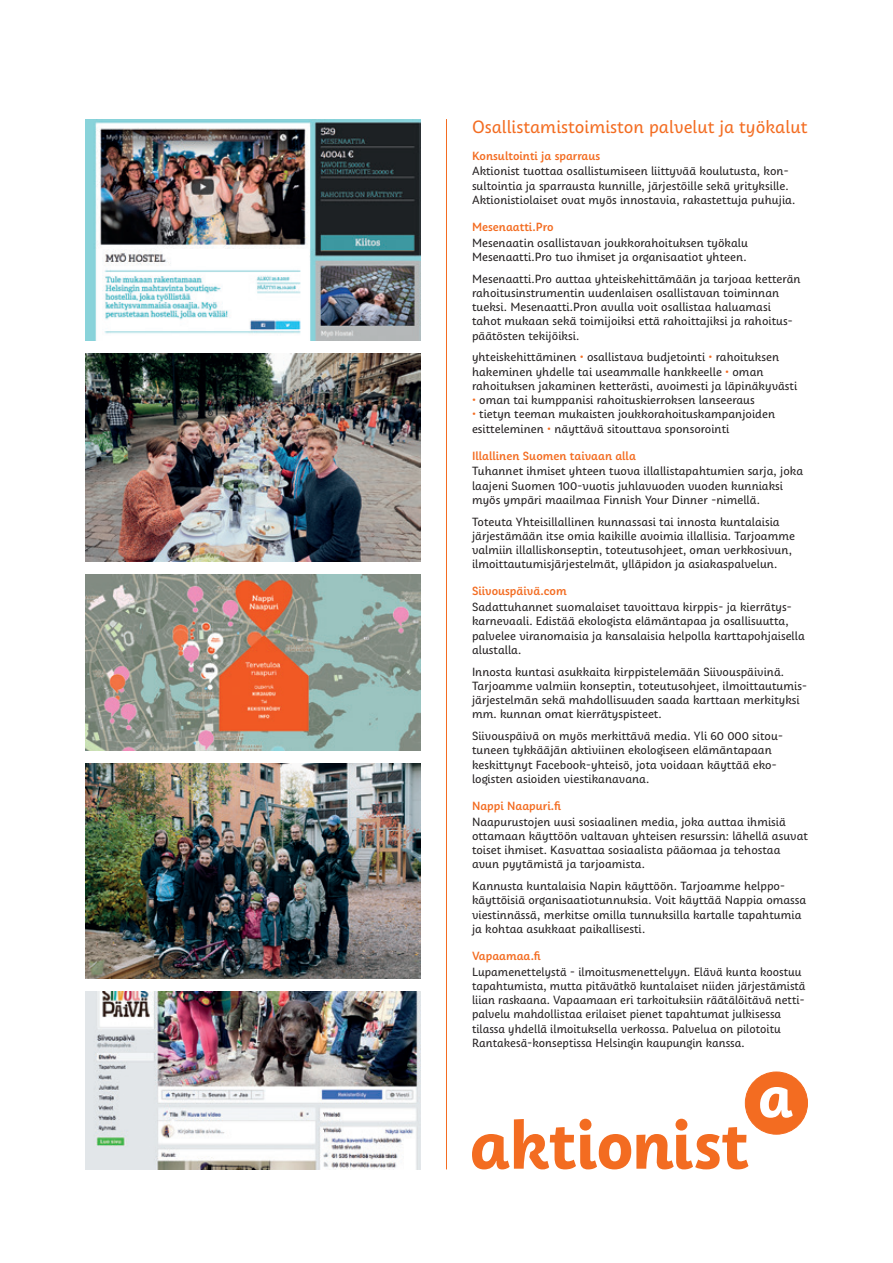
<style>
.page{position:relative;width:893px;height:1263px;background:#fff}
.page>*{position:absolute;margin:0;border:0;box-sizing:border-box;transform-origin:0 0}
.t1{font:18px "Papelli";color:#f36c21}
.leipis{font:12px/14.2px "Papelli";color:#231f20}
.leipis-2{font:500 12px "Papelli";color:#f36c21}
.s1{color:#f36c21}
</style>
<div class="page">
<img style="left:85px;top:119px;width:336px;height:221px">
<img style="left:85px;top:764px;width:336px;height:215px">
<img style="left:85px;top:992px;width:336px;height:177px">
<svg style="left:472px;top:1119px;width:276px;height:50px"></svg>
<div style="left:745px;top:1072px;width:62px;height:62px;background:#f36c21;border-radius:50%"></div>
<div style="left:745px;top:1071px;width:63px;height:63px;border:1px solid #f36c21;border-radius:50%"></div>
<svg style="left:760px;top:1087px;width:33px;height:31px"></svg>
<hr style="left:446px;top:119px;width:1px;height:1050px;background:#f36c21">
<img style="left:85px;top:353px;width:336px;height:209px">
<img style="left:85px;top:575px;width:336px;height:176px">
<p class="t1" style="left:472px;top:116px;width:337px">Osallistamistoimiston palvelut ja työkalut</p>
<p class="leipis-2" style="left:472px;top:148px;width:130px">Konsultointi ja sparraus</p>
<p class="leipis" style="left:472px;top:164px;width:325px">Aktionist tuottaa osallistumiseen liittyvää koulutusta, kon&shy;sultointia ja sparrausta kunnille, järjestöille sekä yrityksille.<br>Aktionistiolaiset ovat myös innostavia, rakastettuja puhujia.</p>
<p class="leipis-2" style="left:472px;top:219px;width:83px">Mesenaatti.Pro</p>
<p class="leipis" style="left:472px;top:235px;width:277px">Mesenaatin osallistavan joukkorahoituksen työkalu<br>Mesenaatti.Pro tuo ihmiset ja organisaatiot yhteen.</p>
<p class="leipis" style="left:472px;top:271px;width:330px">Mesenaatti.Pro auttaa yhteiskehittämään ja tarjoaa ketterän rahoitusinstrumentin uudenlaisen osallistavan toiminnan tueksi. Mesenaatti.Pron avulla voit osallistaa haluamasi tahot mukaan sekä toimijoiksi että rahoittajiksi ja rahoitus&shy;päätösten tekijöiksi.</p>
<p class="leipis" style="left:472px;top:350px;width:327px">yhteiskehittäminen <span class="s1">•</span> osallistava budjetointi <span class="s1">•</span> rahoituksen hakeminen yhdelle tai useammalle hankkeelle <span class="s1">•</span> oman rahoituksen jakaminen ketterästi, avoimesti ja läpinäkyvästi</p>
<p class="leipis" style="left:472px;top:393px;width:284px"><span class="s1">•</span> oman tai kumppanisi rahoituskierroksen lanseeraus</p>
<p class="leipis" style="left:472px;top:407px;width:305px"><span class="s1">•</span> tietyn teeman mukaisten joukkorahoituskampanjoiden esitteleminen <span class="s1">•</span> näyttävä sitouttava sponsorointi</p>
<p class="leipis-2" style="left:472px;top:448px;width:165px">Illallinen Suomen taivaan alla</p>
<p class="leipis" style="left:472px;top:464px;width:333px">Tuhannet ihmiset yhteen tuova illallistapahtumien sarja, joka laajeni Suomen 100-vuotis juhlavuoden vuoden kunniaksi myös ympäri maailmaa Finnish Your Dinner -nimellä.</p>
<p class="leipis" style="left:472px;top:514px;width:324px">Toteuta Yhteisillallinen kunnassasi tai innosta kuntalaisia järjestämään itse omia kaikille avoimia illallisia. Tarjoamme valmiin illalliskonseptin, toteutusohjeet, oman verkkosivun, ilmoittautumisjärjestelmät, ylläpidon ja asiakaspalvelun.</p>
<p class="leipis-2" style="left:472px;top:584px;width:96px">Siivouspäivä.com</p>
<p class="leipis" style="left:472px;top:600px;width:334px">Sadattuhannet suomalaiset tavoittava kirppis- ja kierrätys&shy;karnevaali. Edistää ekologista elämäntapaa ja osallisuutta, palvelee viranomaisia ja kansalaisia helpolla karttapohjaisella alustalla.</p>
<p class="leipis" style="left:472px;top:664px;width:337px">Innosta kuntasi asukkaita kirppistelemään Siivouspäivinä.<br>Tarjoamme valmiin konseptin, toteutusohjeet, ilmoittautumis&shy;järjestelmän sekä mahdollisuuden saada karttaan merkityksi mm. kunnan omat kierrätyspisteet.</p>
<p class="leipis" style="left:472px;top:729px;width:311px">Siivouspäivä on myös merkittävä media. Yli 60 000 sitou&shy;tuneen tykkääjän aktiviinen ekologiseen elämäntapaan keskittynyt Facebook-yhteisö, jota voidaan käyttää eko&shy;logisten asioiden viestikanavana.</p>
<p class="leipis-2" style="left:472px;top:798px;width:91px">Nappi Naapuri.fi</p>
<p class="leipis" style="left:472px;top:814px;width:337px">Naapurustojen uusi sosiaalinen media, joka auttaa ihmisiä ottamaan käyttöön valtavan yhteisen resurssin: lähellä asuvat toiset ihmiset. Kasvattaa sosiaalista pääomaa ja tehostaa avun pyytämistä ja tarjoamista.</p>
<p class="leipis" style="left:472px;top:879px;width:336px">Kannusta kuntalaisia Napin käyttöön. Tarjoamme helppo&shy;käyttöisiä organisaatiotunnuksia. Voit käyttää Nappia omassa viestinnässä, merkitse omilla tunnuksilla kartalle tapahtumia ja kohtaa asukkaat paikallisesti.</p>
<p class="leipis-2" style="left:472px;top:948px;width:70px">Vapaamaa.fi</p>
<p class="leipis" style="left:472px;top:964px;width:335px">Lupamenettelystä - ilmoitusmenettelyyn. Elävä kunta koostuu tapahtumista, mutta pitävätkö kuntalaiset niiden järjestämistä liian raskaana. Vapaamaan eri tarkoituksiin räätälöitävä netti&shy;palvelu mahdollistaa erilaiset pienet tapahtumat julkisessa tilassa yhdellä ilmoituksella verkossa. Palvelua on pilotoitu Rantakesä-konseptissa Helsingin kaupungin kanssa.</p>
</div>
